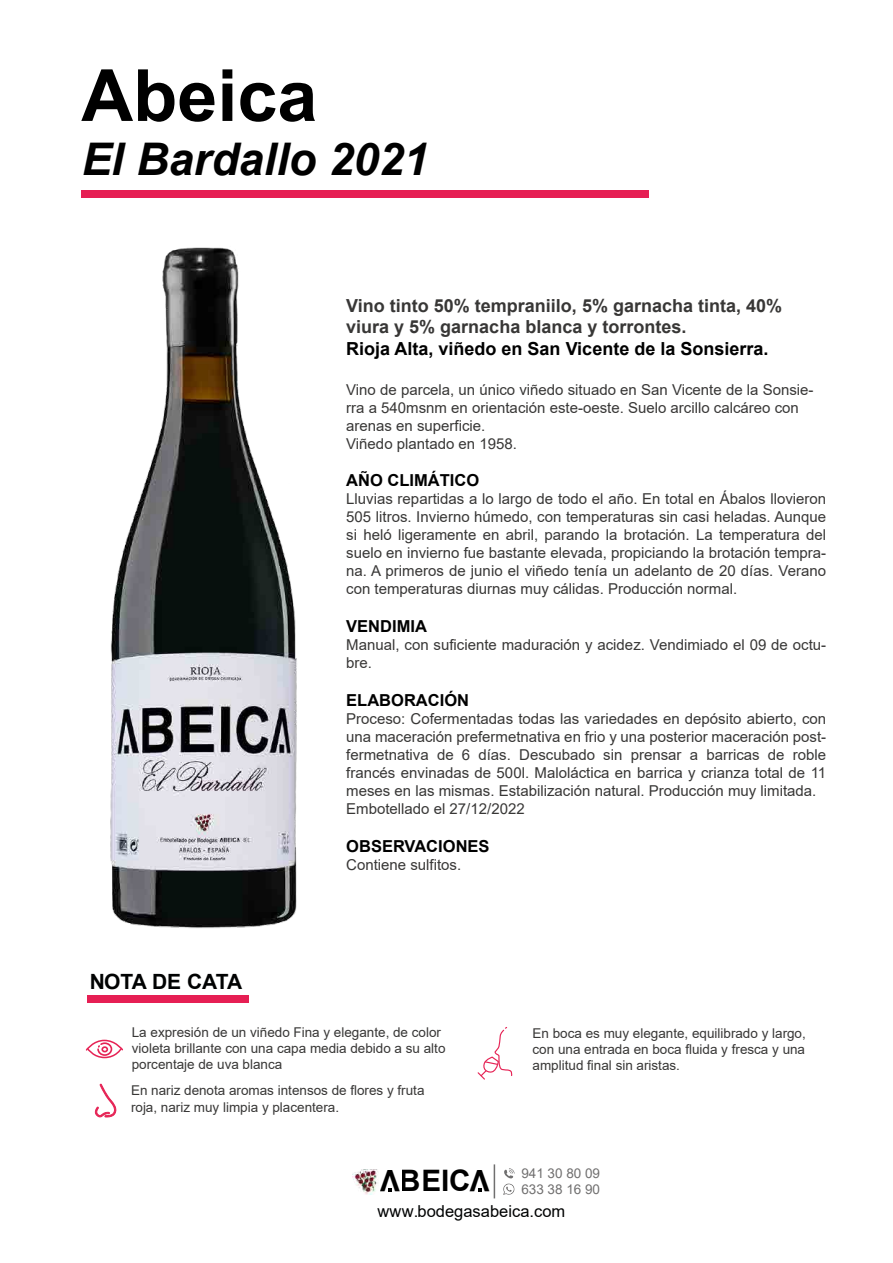
<style>
.page{position:relative;width:893px;height:1263px;background:#fff}
.page>*{position:absolute;margin:0;border:0;box-sizing:border-box;transform-origin:0 0}
.t1{font:700 72px "Arial";color:#000}
.t2{font:italic 700 45px "Arial";color:#000}
.t3{font:700 29.55px "Arial";color:#000}
.t4{font:700 21px "Arial";color:#010202}
.t5{font:700 18px/21.6px "Arial";color:#383736}
.t6{font:700 18px "Arial";color:#000}
.t7{font:700 16.5px "Arial";color:#000}
.t8{font:16.5px "Arial";color:#010202}
.t9{font:15px/18px "Arial";color:#383736}
.t10{font:13.5px/16.2px "Arial";color:#383736}
.t11{font:13.5px "Arial";color:#706f6f}
</style>
<div class="page">
<div style="left:87px;top:995px;width:161px;height:7px;background:#e61f54"></div>
<svg style="left:95px;top:1084px;width:21px;height:33px"></svg>
<svg style="left:85px;top:1039px;width:38px;height:20px"></svg>
<svg style="left:477px;top:1027px;width:36px;height:53px"></svg>
<hr style="left:494px;top:1164px;width:1px;height:34px;background:#706f6f">
<svg style="left:388px;top:1188px;width:4px;height:4px"></svg>
<svg style="left:478px;top:1188px;width:3px;height:4px"></svg>
<img style="left:352px;top:1169px;width:26px;height:25px">
<svg style="left:503px;top:1168px;width:12px;height:27px"></svg>
<div style="left:81px;top:190px;width:568px;height:8px;background:#e61f54"></div>
<img style="left:110px;top:247px;width:187px;height:681px">
<h1 class="t1" style="left:81px;top:45px;width:238px">Abeica</h1>
<h2 class="t2" style="left:81px;top:129px;width:349px">El Bardallo 2021</h2>
<h3 class="t4" style="left:89px;top:967px;width:155px">NOTA DE CATA</h3>
<p class="t5" style="left:346px;top:295px;width:437px">Vino tinto 50% tempraniilo, 5% garnacha tinta, 40% viura y 5% garnacha blanca y torrontes.</p>
<p class="t6" style="left:346px;top:336px;width:424px">Rioja Alta, viñedo en San Vicente de la Sonsierra.</p>
<p class="t9" style="left:346px;top:380px;width:469px">Vino de parcela, un único viñedo situado en San Vicente de la Sonsie&shy;rra a 540msnm en orientación este-oeste. Suelo arcillo calcáreo con arenas en superficie.<br>Viñedo plantado en 1958.</p>
<p class="t7" style="left:346px;top:469px;width:134px">AÑO CLIMÁTICO</p>
<p class="t9" style="left:346px;top:490px;width:481px;text-align:justify">Lluvias repartidas a lo largo de todo el año. En total en Ábalos llovieron 505 litros. Invierno húmedo, con temperaturas sin casi heladas. Aunque si heló ligeramente en abril, parando la brotación. La temperatura del suelo en invierno fue bastante elevada, propiciando la brotación tempra&shy;na. A primeros de junio el viñedo tenía un adelanto de 20 días. Verano con temperaturas diurnas muy cálidas. Producción normal.</p>
<p class="t7" style="left:346px;top:615px;width:82px">VENDIMIA</p>
<p class="t9" style="left:346px;top:636px;width:481px">Manual, con suficiente maduración y acidez. Vendimiado el 09 de octu&shy;bre.</p>
<p class="t7" style="left:346px;top:689px;width:124px">ELABORACIÓN</p>
<p class="t9" style="left:346px;top:710px;width:481px">Proceso: Cofermentadas todas las variedades en depósito abierto, con una maceración prefermetnativa en frio y una posterior maceración post&shy;fermetnativa de 6 días. Descubado sin prensar a barricas de roble francés envinadas de 500l. Maloláctica en barrica y crianza total de 11 meses en las mismas. Estabilización natural. Producción muy limitada.<br>Embotellado el 27/12/2022</p>
<p class="t7" style="left:346px;top:834px;width:145px">OBSERVACIONES</p>
<p class="t9" style="left:346px;top:855px;width:117px">Contiene sulfitos.</p>
<p class="t10" style="left:132px;top:1023px;width:315px">La expresión de un viñedo Fina y elegante, de color violeta brillante con una capa media debido a su alto porcentaje de uva blanca</p>
<p class="t10" style="left:533px;top:1025px;width:275px;text-align:justify">En boca es muy elegante, equilibrado y largo, con una entrada en boca fluida y fresca y una amplitud final sin aristas.</p>
<p class="t10" style="left:131px;top:1082px;width:295px">En nariz denota aromas intensos de flores y fruta roja, nariz muy limpia y placentera.</p>
<h3 class="t3" style="left:400px;top:1160px;width:72px">BEIC</h3>
<h3 class="t3" style="left:400px;top:1202px;width:21px;rotate:-180deg">V</h3>
<h3 class="t3" style="left:489px;top:1202px;width:21px;rotate:-180deg">V</h3>
<p class="t11" style="left:521px;top:1164px;width:80px">941 30 80 09</p>
<p class="t11" style="left:521px;top:1180px;width:80px">633 38 16 90</p>
<p class="t8" style="left:377px;top:1199px;width:189px">www.bodegasabeica.com</p>
</div>
